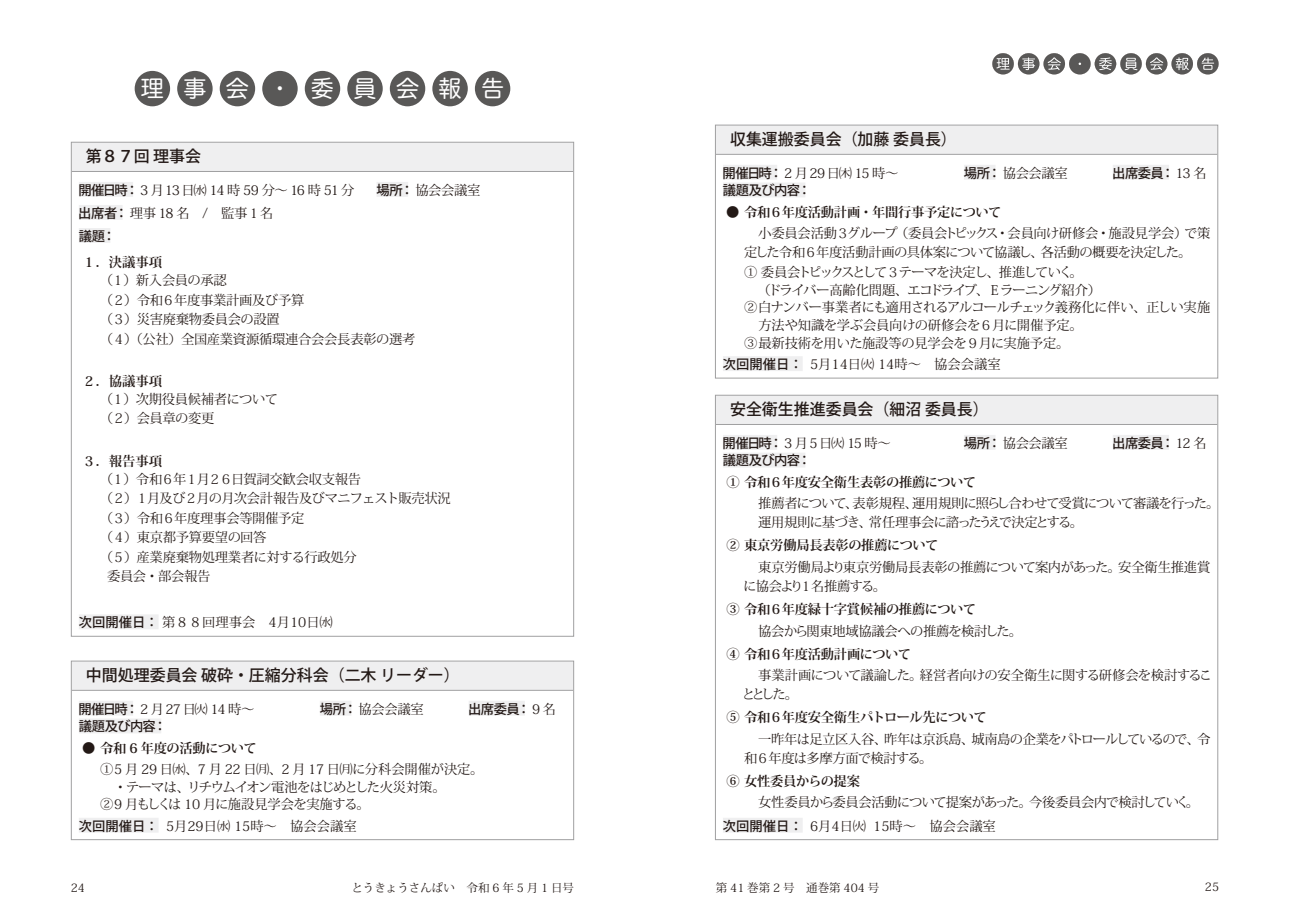
<style>
.page{position:relative;width:1290px;height:911px;background:#fff}
.page>*{position:absolute;margin:0;border:0;box-sizing:border-box;transform-origin:0 0}
.t1{font:23px "Hira Maru Pro W4";letter-spacing:.845em;color:#fff}
.t2{font:500 16px "Koz Go Pro";color:#231916}
.t3{font:13.25px/19.5px "Koz Min Pro";letter-spacing:-.03em;color:#231916}
.t4{font:700 13.25px "Koz Min Pro";letter-spacing:-.02em;color:#231916}
.t5{font:13.25px/19.5px "Koz Min Pro";letter-spacing:-.055em;color:#231916}
.t6{font:13.25px "Koz Min Pro";color:#231916}
.t7{font:13.25px "Koz Min Pro";letter-spacing:-.01em;color:#231916}
.t8{font:13.25px/19.5px "Koz Min Pro";letter-spacing:-.05em;color:#231916}
.t9{font:500 13.25px "Koz Go Pro";letter-spacing:-.04em;color:#231916}
.t10{font:13.25px "Koz Min Pro";letter-spacing:-.09em;color:#231916}
.t11{font:13.25px "Koz Min Pro";letter-spacing:-.06em;color:#231916}
.t12{font:13.25px "Koz Min Pro";letter-spacing:-.07em;color:#231916}
.t13{font:11.5px "Koz Min Pro";color:#231916}
.s1{font-family:"Koz Go Pro";font-weight:500}
.s2{font-family:"Koz Min Pro";font-weight:400}
</style>
<div class="page">
<div style="left:135px;top:71px;width:35px;height:35px;background:#595857;border-radius:50%"></div>
<div style="left:220px;top:71px;width:35px;height:35px;background:#595857;border-radius:50%"></div>
<div style="left:262px;top:71px;width:36px;height:35px;background:#595857;border-radius:50%"></div>
<div style="left:305px;top:71px;width:35px;height:35px;background:#595857;border-radius:50%"></div>
<div style="left:347px;top:71px;width:36px;height:35px;background:#595857;border-radius:50%"></div>
<div style="left:390px;top:71px;width:35px;height:35px;background:#595857;border-radius:50%"></div>
<div style="left:432px;top:71px;width:36px;height:35px;background:#595857;border-radius:50%"></div>
<div style="left:475px;top:71px;width:35px;height:35px;background:#595857;border-radius:50%"></div>
<div style="left:177px;top:71px;width:36px;height:35px;background:#595857;border-radius:50%"></div>
<div style="left:72px;top:143px;width:501px;height:28px;background:#efeff0"></div>
<hr style="left:72px;top:171px;width:501px;height:1px;background:#a0a0a1">
<div style="left:79px;top:182px;width:54px;height:15px;background:#efeff0"></div>
<div style="left:376px;top:182px;width:32px;height:15px;background:#efeff0"></div>
<div style="left:79px;top:205px;width:44px;height:15px;background:#efeff0"></div>
<div style="left:79px;top:228px;width:31px;height:15px;background:#efeff0"></div>
<div style="left:79px;top:614px;width:80px;height:15px;background:#efeff0"></div>
<div style="left:72px;top:661px;width:501px;height:29px;background:#efeff0"></div>
<hr style="left:72px;top:690px;width:501px;height:1px;background:#a0a0a1">
<div style="left:79px;top:701px;width:54px;height:14px;background:#efeff0"></div>
<div style="left:320px;top:701px;width:31px;height:14px;background:#efeff0"></div>
<div style="left:469px;top:701px;width:56px;height:14px;background:#efeff0"></div>
<div style="left:79px;top:718px;width:82px;height:15px;background:#efeff0"></div>
<div style="left:79px;top:817px;width:80px;height:15px;background:#efeff0"></div>
<div style="left:71px;top:660px;width:503px;height:180px;border:1px solid #a0a0a1"></div>
<div style="left:716px;top:125px;width:501px;height:29px;background:#efeff0"></div>
<hr style="left:716px;top:154px;width:501px;height:1px;background:#a0a0a1">
<div style="left:723px;top:165px;width:54px;height:15px;background:#efeff0"></div>
<div style="left:964px;top:165px;width:31px;height:15px;background:#efeff0"></div>
<div style="left:1113px;top:165px;width:56px;height:15px;background:#efeff0"></div>
<div style="left:723px;top:182px;width:82px;height:15px;background:#efeff0"></div>
<div style="left:723px;top:356px;width:80px;height:15px;background:#efeff0"></div>
<div style="left:715px;top:125px;width:503px;height:253px;border:1px solid #a0a0a1"></div>
<svg style="left:992px;top:53px;width:226px;height:21px"></svg>
<div style="left:716px;top:396px;width:501px;height:28px;background:#efeff0"></div>
<hr style="left:716px;top:424px;width:501px;height:1px;background:#a0a0a1">
<div style="left:723px;top:435px;width:54px;height:15px;background:#efeff0"></div>
<div style="left:964px;top:435px;width:31px;height:15px;background:#efeff0"></div>
<div style="left:1113px;top:435px;width:56px;height:15px;background:#efeff0"></div>
<div style="left:723px;top:452px;width:82px;height:15px;background:#efeff0"></div>
<div style="left:723px;top:817px;width:80px;height:15px;background:#efeff0"></div>
<h1 class="t1" style="left:141px;top:69px;width:365px">理事会・委員会報告</h1>
<p class="t2" style="left:86px;top:146px;width:117px">第８７回 理事会</p>
<p class="t12" style="left:78px;top:180px;width:277px"><span class="s1">開催日時：</span>3 月13日㈬ 14 時 59 分〜 16 時 51分</p>
<p class="t3" style="left:376px;top:180px;width:105px"><span class="s1">場所：</span>協会会議室</p>
<p class="t3" style="left:78px;top:203px;width:197px"><span class="s1">出席者：</span>理事 18 名　/　監事 1 名</p>
<p class="t9" style="left:79px;top:227px;width:39px">議題：</p>
<p class="t4" style="left:82px;top:253px;width:81px">１．決議事項</p>
<p class="t3" style="left:100px;top:270px;width:317px">（１）新入会員の承認<br>（２）令和６年度事業計画及び予算<br>（３）災害廃棄物委員会の設置<br>（４）（公社）全国産業資源循環連合会会長表彰の選考</p>
<p class="t4" style="left:82px;top:371px;width:81px">２．協議事項</p>
<p class="t3" style="left:100px;top:389px;width:179px">（１）次期役員候補者について（２）会員章の変更</p>
<p class="t4" style="left:82px;top:451px;width:81px">３．報告事項</p>
<p class="t3" style="left:100px;top:468px;width:263px">（１）令和６年１月２６日賀詞交歓会収支報告</p>
<p class="t3" style="left:100px;top:488px;width:352px">（２）１月及び２月の月次会計報告及びマニフェスト販売状況</p>
<p class="t3" style="left:100px;top:507px;width:206px">（３）令和６年度理事会等開催予定</p>
<p class="t3" style="left:100px;top:527px;width:168px">（４）東京都予算要望の回答</p>
<p class="t3" style="left:100px;top:546px;width:258px">（５）産業廃棄物処理業者に対する行政処分</p>
<p class="t3" style="left:107px;top:566px;width:105px">委員会・部会報告</p>
<p class="t6" style="left:79px;top:613px;width:255px"><span class="s1">次回開催日：</span>第８８回理事会　4月10日㈬</p>
<p class="t2" style="left:86px;top:664px;width:375px">中間処理委員会 破砕・圧縮分科会（二木 リーダー）</p>
<p class="t3" style="left:78px;top:698px;width:176px"><span class="s1">開催日時：</span> 2 月27日㈫ 14 時〜</p>
<p class="t3" style="left:320px;top:698px;width:105px"><span class="s1">場所：</span>協会会議室</p>
<p class="t9" style="left:468px;top:700px;width:90px">出席委員：<span class="s2">9 名</span></p>
<p class="t9" style="left:79px;top:718px;width:90px">議題及び内容：</p>
<p class="t4" style="left:82px;top:738px;width:176px">● 令和 6 年度の活動について</p>
<p class="t7" style="left:100px;top:759px;width:385px">① 5 月 29 日㈬、7 月 22 日㈪、2 月 17 日㈪に分科会開催が決定。</p>
<p class="t11" style="left:114px;top:777px;width:333px">・テーマは、リチウムイオン電池をはじめとした火災対策。</p>
<p class="t3" style="left:100px;top:794px;width:271px">② 9 月もしくは 10 月に施設見学会を実施する。</p>
<p class="t6" style="left:79px;top:816px;width:279px"><span class="s1">次回開催日：</span> 5月29日㈬ 15時〜　協会会議室</p>
<p class="t2" style="left:730px;top:129px;width:228px">収集運搬委員会（加藤 委員長）</p>
<p class="t3" style="left:722px;top:162px;width:177px"><span class="s1">開催日時：</span>2 月29日㈭ 15 時～</p>
<p class="t3" style="left:964px;top:162px;width:105px"><span class="s1">場所：</span>協会会議室</p>
<p class="t9" style="left:1112px;top:164px;width:96px">出席委員：<span class="s2">13 名</span></p>
<p class="t9" style="left:723px;top:182px;width:90px">議題及び内容：</p>
<p class="t4" style="left:726px;top:202px;width:277px">● 令和６年度活動計画・年間行事予定について</p>
<p class="t3" style="left:744px;top:223px;width:468px;text-indent:14px">小委員会活動３グループ（委員会トピックス・会員向け研修会・施設見学会）で策定した令和６年度活動計画の具体案について協議し、各活動の概要を決定した。<br>① 委員会トピックスとして３テーマを決定し、推進していく。</p>
<p class="t10" style="left:757px;top:280px;width:345px">（ドライバー高齢化問題、エコドライブ、Ｅラーニング紹介）</p>
<p class="t3" style="left:744px;top:297px;width:468px">② 白ナンバー事業者にも適用されるアルコールチェック義務化に伴い、正しい実施</p>
<p class="t7" style="left:758px;top:316px;width:326px">方法や知識を学ぶ会員向けの研修会を６月に開催予定。</p>
<p class="t3" style="left:744px;top:332px;width:327px">③ 最新技術を用いた施設等の見学会を９月に実施予定。</p>
<p class="t6" style="left:723px;top:355px;width:279px"><span class="s1">次回開催日：</span> 5月14日㈫ 14時～　協会会議室</p>
<p class="t2" style="left:730px;top:399px;width:260px">安全衛生推進委員会（細沼 委員長）</p>
<p class="t3" style="left:722px;top:432px;width:170px"><span class="s1">開催日時：</span>3 月5日㈫ 15 時～</p>
<p class="t3" style="left:964px;top:432px;width:105px"><span class="s1">場所：</span>協会会議室</p>
<p class="t9" style="left:1112px;top:434px;width:96px">出席委員：<span class="s2">12 名</span></p>
<p class="t9" style="left:723px;top:452px;width:90px">議題及び内容：</p>
<p class="t4" style="left:726px;top:472px;width:251px">① 令和６年度安全衛生表彰の推薦について</p>
<p class="t5" style="left:758px;top:493px;width:463px">推薦者について、表彰規程、運用規則に照らし合わせて受賞について審議を行った。運用規則に基づき、常任理事会に諮ったうえで決定とする。</p>
<p class="t4" style="left:726px;top:536px;width:214px">② 東京労働局長表彰の推薦について</p>
<p class="t3" style="left:744px;top:556px;width:468px;text-indent:15px">東京労働局より東京労働局長表彰の推薦について案内があった。安全衛生推進賞に協会より１名推薦する。</p>
<p class="t4" style="left:726px;top:600px;width:251px">③ 令和６年度緑十字賞候補の推薦について</p>
<p class="t3" style="left:758px;top:620px;width:265px">協会から関東地域協議会への推薦を検討した。</p>
<p class="t4" style="left:726px;top:644px;width:186px">④ 令和６年度活動計画について</p>
<p class="t3" style="left:742px;top:665px;width:472px;text-indent:16px">事業計画について議論した。経営者向けの安全衛生に関する研修会を検討することとした。</p>
<p class="t4" style="left:726px;top:708px;width:262px">⑤ 令和６年度安全衛生パトロール先について</p>
<p class="t8" style="left:744px;top:728px;width:468px;text-indent:14px">一昨年は足立区入谷、昨年は京浜島、城南島の企業をパトロールしているので、令和６年度は多摩方面で検討する。</p>
<p class="t4" style="left:726px;top:771px;width:135px">⑥ 女性委員からの提案</p>
<p class="t3" style="left:723px;top:790px;width:477px;line-height:23px;text-indent:35px">女性委員から委員会活動について提案があった。今後委員会内で検討していく。<span class="s1">次回開催日：</span> 6月4日㈫ 15時～　協会会議室</p>
<p class="t13" style="left:71px;top:879px;width:16px">24</p>
<p class="t13" style="left:351px;top:879px;width:224px">とうきょうさんぱい　令和 6 年 5 月 1 日号</p>
<p class="t13" style="left:716px;top:879px;width:165px">第 41 巻第 2 号　通巻第 404 号</p>
<p class="t13" style="left:1205px;top:878px;width:16px">25</p>
</div>
